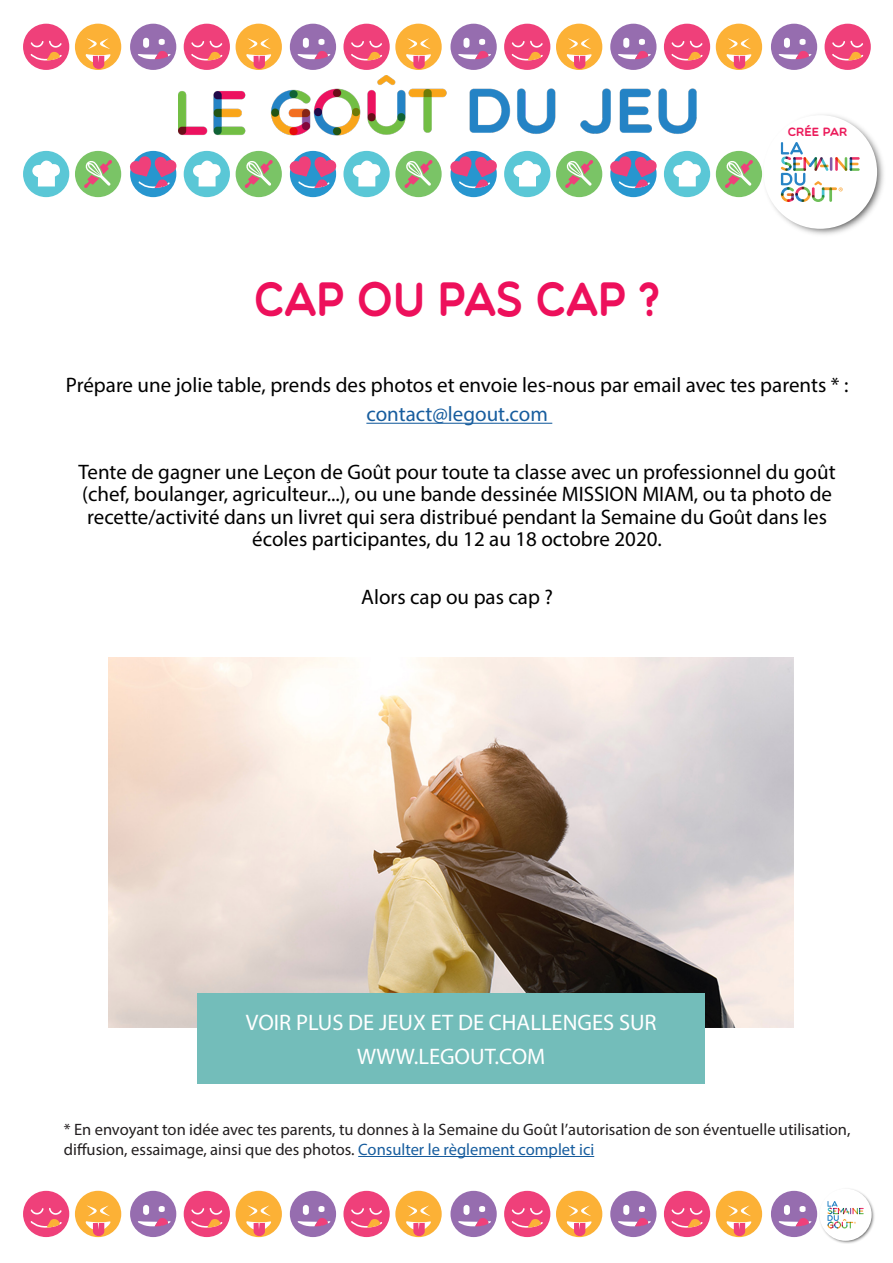
<style>
.page{position:relative;width:893px;height:1263px;background:#fff}
.page>*{position:absolute;margin:0;border:0;box-sizing:border-box;transform-origin:0 0}
.titre1_atelier{font:48px "Multicolore";color:#ed105b;scale:.9 1}
.courant_Bliss{font:22.5px "Myriad Pro";color:#fff}
.courant_Bliss-2{font:21px/22.5px "Myriad Pro";color:#000;text-align:center}
.courant_Bliss-3{font:21px "Myriad Pro";color:#175d9e}
.courant_Bliss-4{font:16.5px/19.8px "Myriad Pro";color:#231f20}
.t1{font:12px "Multicolore";letter-spacing:.005em;color:#eb1a5a}
.s1{color:#175d9e}
</style>
<div class="page">
<svg style="left:23px;top:1190px;width:794px;height:48px"></svg>
<img style="left:817px;top:1189px;width:58px;height:55px">
<div style="left:819px;top:1189px;width:53px;height:52px;background:#fff;border-radius:50%"></div>
<svg style="left:827px;top:1201px;width:37px;height:27px"></svg>
<img style="left:178px;top:75px;width:519px;height:61px">
<svg style="left:23px;top:23px;width:848px;height:47px"></svg>
<svg style="left:23px;top:150px;width:736px;height:48px"></svg>
<img style="left:759px;top:114px;width:125px;height:121px">
<div style="left:763px;top:115px;width:114px;height:114px;background:#fff;border-radius:50%"></div>
<svg style="left:781px;top:142px;width:79px;height:60px"></svg>
<hr style="left:366px;top:423px;width:186px;height:1px;background:#175d9e">
<hr style="left:358px;top:1156px;width:236px;height:1px;background:#175d9e">
<img style="left:108px;top:657px;width:685px;height:370px">
<div style="left:198px;top:993px;width:507px;height:90px;background:#73bdba"></div>
<p class="titre1_atelier" style="left:254px;top:270px;width:453px">CAP OU PAS CAP ?</p>
<p class="t1" style="left:788px;top:125px;width:61px">CRÉE PAR</p>
<p class="courant_Bliss-2" style="left:66px;top:374px;width:784px">Prépare une jolie table, prends des photos et envoie les-nous par email avec tes parents * :</p>
<p class="courant_Bliss-3" style="left:366px;top:401px;width:183px">contact@legout.com</p>
<p class="courant_Bliss-2" style="left:79px;top:460px;width:758px">Tente de gagner une Leçon de Goût pour toute ta classe avec un professionnel du goût (chef, boulanger, agriculteur...), ou une bande dessinée MISSION MIAM, ou ta photo de recette/activité dans un livret qui sera distribué pendant la Semaine du Goût dans les écoles participantes, du 12 au 18 octobre 2020.</p>
<p class="courant_Bliss-2" style="left:361px;top:585px;width:193px">Alors cap ou pas cap ?</p>
<p class="courant_Bliss" style="left:246px;top:1009px;width:412px">VOIR PLUS DE JEUX ET DE CHALLENGES SUR</p>
<p class="courant_Bliss" style="left:357px;top:1042px;width:190px">WWW.LEGOUT.COM</p>
<p class="courant_Bliss-4" style="left:64px;top:1119px;width:788px">* En envoyant ton idée avec tes parents, tu donnes à la Semaine du Goût l’autorisation de son éventuelle utilisation, diffusion, essaimage, ainsi que des photos. <span class="s1">Consulter le règlement complet ici</span></p>
</div>
